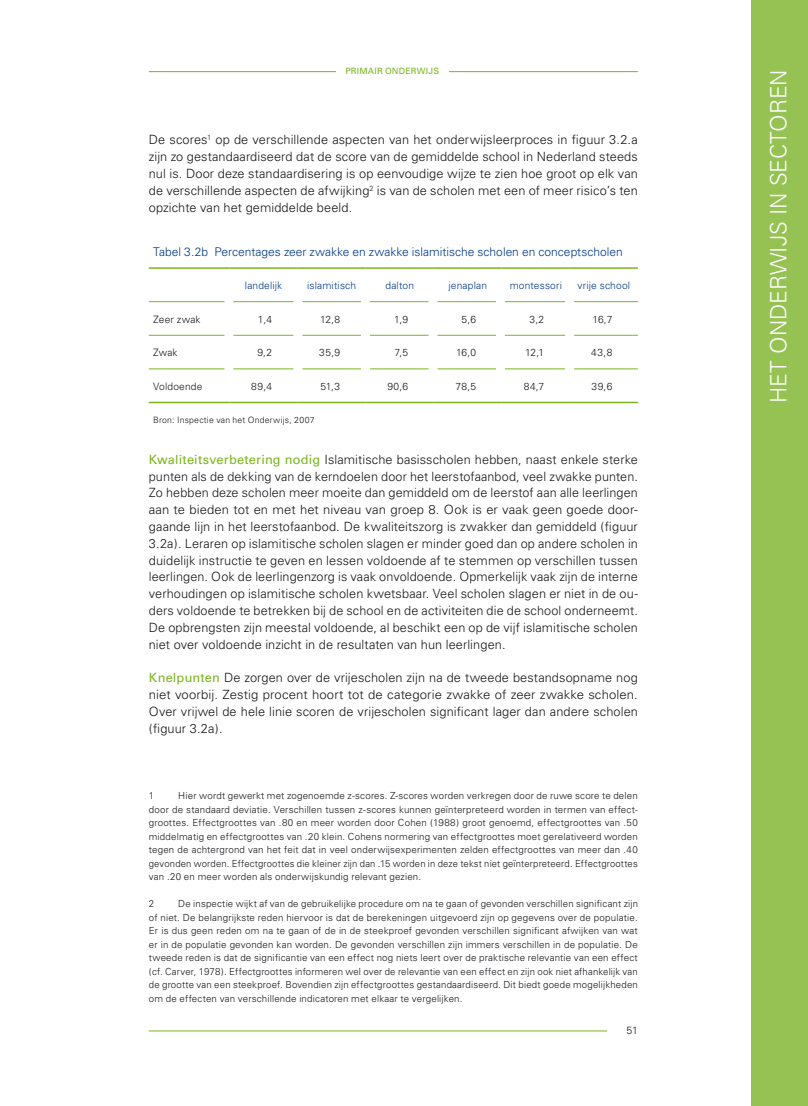
<style>
.page{position:relative;width:808px;height:1106px;background:#fff}
.page>*{position:absolute;margin:0;border:0;box-sizing:border-box;transform-origin:0 0}
.t1{font:300 22.5px "Univers";color:#fff}
.t2{font:300 12.75px/16.8px "Univers";letter-spacing:.005em;color:#1a171c;text-align:justify}
.t3{font:300 12px "Univers";color:#003887}
.t4{font:300 10.5px "Univers";color:#1a171c}
.t5{font:300 10.2px "Univers";letter-spacing:.015em;color:#1a171c}
.t6{font:300 10.2px "Univers";letter-spacing:.015em;color:#003887}
.t7{font:300 9.75px/13.5px "Univers";letter-spacing:.015em;color:#1a171c;text-align:justify}
.t8{font:300 8.7px "Univers";letter-spacing:.02em;color:#1a171c}
.t9{font:8.7px "Univers";letter-spacing:.02em;color:#7ab51d}
.s1{font-family:"Univers LT";font-weight:400;color:#7ab51d}
</style>
<div class="page">
<hr style="left:149px;top:71px;width:489px;height:1px;background:#7ab51d">
<div style="left:337px;top:65px;width:112px;height:19px;background:#fff"></div>
<div style="left:751px;top:0;width:57px;height:1106px;background:#96c254"></div>
<hr style="left:149px;top:1030px;width:458px;height:1px;background:#7ab51d">
<hr style="left:149px;top:267px;width:81px;height:2px;background:#7ab51d">
<hr style="left:230px;top:267px;width:68px;height:2px;background:#7ab51d">
<hr style="left:298px;top:267px;width:68px;height:2px;background:#7ab51d">
<hr style="left:366px;top:267px;width:68px;height:2px;background:#7ab51d">
<hr style="left:434px;top:267px;width:68px;height:2px;background:#7ab51d">
<hr style="left:502px;top:267px;width:68px;height:2px;background:#7ab51d">
<hr style="left:570px;top:267px;width:68px;height:2px;background:#7ab51d">
<hr style="left:149px;top:335px;width:81px;height:1px;background:#7ab51d">
<hr style="left:230px;top:335px;width:68px;height:1px;background:#7ab51d">
<hr style="left:298px;top:335px;width:68px;height:1px;background:#7ab51d">
<hr style="left:366px;top:335px;width:68px;height:1px;background:#7ab51d">
<hr style="left:434px;top:335px;width:68px;height:1px;background:#7ab51d">
<hr style="left:502px;top:335px;width:68px;height:1px;background:#7ab51d">
<hr style="left:570px;top:335px;width:68px;height:1px;background:#7ab51d">
<hr style="left:149px;top:368px;width:81px;height:1px;background:#7ab51d">
<hr style="left:230px;top:368px;width:68px;height:1px;background:#7ab51d">
<hr style="left:298px;top:368px;width:68px;height:1px;background:#7ab51d">
<hr style="left:366px;top:368px;width:68px;height:1px;background:#7ab51d">
<hr style="left:434px;top:368px;width:68px;height:1px;background:#7ab51d">
<hr style="left:502px;top:368px;width:68px;height:1px;background:#7ab51d">
<hr style="left:570px;top:368px;width:68px;height:1px;background:#7ab51d">
<hr style="left:149px;top:402px;width:81px;height:1px;background:#7ab51d">
<hr style="left:230px;top:402px;width:68px;height:1px;background:#7ab51d">
<hr style="left:298px;top:402px;width:68px;height:1px;background:#7ab51d">
<hr style="left:366px;top:402px;width:68px;height:1px;background:#7ab51d">
<hr style="left:434px;top:402px;width:68px;height:1px;background:#7ab51d">
<hr style="left:502px;top:402px;width:68px;height:1px;background:#7ab51d">
<hr style="left:570px;top:402px;width:68px;height:1px;background:#7ab51d">
<hr style="left:149px;top:301px;width:81px;height:1px;background:#7ab51d">
<hr style="left:230px;top:301px;width:68px;height:1px;background:#7ab51d">
<hr style="left:298px;top:301px;width:68px;height:1px;background:#7ab51d">
<hr style="left:366px;top:301px;width:68px;height:1px;background:#7ab51d">
<hr style="left:434px;top:301px;width:68px;height:1px;background:#7ab51d">
<hr style="left:502px;top:301px;width:68px;height:1px;background:#7ab51d">
<hr style="left:570px;top:301px;width:68px;height:1px;background:#7ab51d">
<div style="left:565px;top:280px;width:9px;height:106px;background:#fff"></div>
<div style="left:496px;top:280px;width:9px;height:106px;background:#fff"></div>
<div style="left:428px;top:280px;width:9px;height:106px;background:#fff"></div>
<div style="left:361px;top:280px;width:9px;height:106px;background:#fff"></div>
<div style="left:293px;top:280px;width:9px;height:106px;background:#fff"></div>
<div style="left:224px;top:280px;width:9px;height:106px;background:#fff"></div>
<p class="t9" style="left:345px;top:66px;width:95px">PRIMAIR ONDERWIJS</p>
<p class="t2" style="left:149px;top:131px;width:491px">De scores<sup>1</sup> op de verschillende aspecten van het onderwijsleerproces in figuur 3.2.a zijn zo gestandaardiseerd dat de score van de gemiddelde school in Nederland steeds nul is. Door deze standaardisering is op eenvoudige wijze te zien hoe groot op elk van de verschillende aspecten de afwijking is van de scholen met een of meer risico’s ten opzichte van het gemiddelde beeld.</p>
<p class="t3" style="left:153px;top:244px;width:471px">Tabel 3.2b Percentages zeer zwakke en zwakke islamitische scholen en conceptscholen</p>
<p class="t6" style="left:245px;top:279px;width:39px">landelijk</p>
<p class="t6" style="left:307px;top:279px;width:51px">islamitisch</p>
<p class="t6" style="left:385px;top:279px;width:30px">dalton</p>
<p class="t6" style="left:448px;top:279px;width:40px">jenaplan</p>
<p class="t6" style="left:510px;top:279px;width:54px">montessori</p>
<p class="t6" style="left:577px;top:279px;width:54px">vrije school</p>
<p class="t5" style="left:153px;top:313px;width:49px">Zeer zwak</p>
<p class="t5" style="left:258px;top:313px;width:16px">1,4</p>
<p class="t5" style="left:320px;top:313px;width:22px">12,8</p>
<p class="t5" style="left:394px;top:313px;width:16px">1,9</p>
<p class="t5" style="left:462px;top:313px;width:16px">5,6</p>
<p class="t5" style="left:529px;top:313px;width:16px">3,2</p>
<p class="t5" style="left:592px;top:313px;width:21px">16,7</p>
<p class="t5" style="left:153px;top:346px;width:26px">Zwak</p>
<p class="t5" style="left:257px;top:346px;width:16px">9,2</p>
<p class="t5" style="left:319px;top:346px;width:22px">35,9</p>
<p class="t5" style="left:394px;top:346px;width:15px">7,5</p>
<p class="t5" style="left:456px;top:346px;width:22px">16,0</p>
<p class="t5" style="left:525px;top:346px;width:21px">12,1</p>
<p class="t5" style="left:591px;top:346px;width:23px">43,8</p>
<p class="t5" style="left:153px;top:380px;width:51px">Voldoende</p>
<p class="t5" style="left:251px;top:380px;width:22px">89,4</p>
<p class="t5" style="left:320px;top:380px;width:21px">51,3</p>
<p class="t5" style="left:387px;top:380px;width:22px">90,6</p>
<p class="t5" style="left:455px;top:380px;width:22px">78,5</p>
<p class="t5" style="left:524px;top:380px;width:22px">84,7</p>
<p class="t5" style="left:592px;top:380px;width:22px">39,6</p>
<p class="t8" style="left:153px;top:414px;width:163px">Bron: Inspectie van het Onderwijs, 2007</p>
<p class="t2" style="left:149px;top:451px;width:491px"><span class="s1">Kwaliteitsverbetering nodig</span> Islamitische basisscholen hebben, naast enkele sterke punten als de dekking van de kerndoelen door het leerstofaanbod, veel zwakke punten.<br>Zo hebben deze scholen meer moeite dan gemiddeld om de leerstof aan alle leerlingen aan te bieden tot en met het niveau van groep 8. Ook is er vaak geen goede door&shy;gaande lijn in het leerstofaanbod. De kwaliteitszorg is zwakker dan gemiddeld (figuur 3.2a). Leraren op islamitische scholen slagen er minder goed dan op andere scholen in duidelijk instructie te geven en lessen voldoende af te stemmen op verschillen tussen leerlingen. Ook de leerlingenzorg is vaak onvoldoende. Opmerkelijk vaak zijn de interne verhoudingen op islamitische scholen kwetsbaar. Veel scholen slagen er niet in de ou&shy;ders voldoende te betrekken bij de school en de activiteiten die de school onderneemt.<br>De opbrengsten zijn meestal voldoende, al beschikt een op de vijf islamitische scholen niet over voldoende inzicht in de resultaten van hun leerlingen.</p>
<p class="t2" style="left:149px;top:669px;width:491px"><span class="s1">Knelpunten</span> De zorgen over de vrijescholen zijn na de tweede bestandsopname nog niet voorbij. Zestig procent hoort tot de categorie zwakke of zeer zwakke scholen.<br>Over vrijwel de hele linie scoren de vrijescholen significant lager dan andere scholen (figuur 3.2a).</p>
<p class="t7" style="left:149px;top:789px;width:490px;text-indent:29px">Hier wordt gewerkt met zogenoemde z-scores. Z-scores worden verkregen door de ruwe score te delen door de standaard deviatie. Verschillen tussen z-scores kunnen geïnterpreteerd worden in termen van effect&shy;groottes. Effectgroottes van .80 en meer worden door Cohen (1988) groot genoemd, effectgroottes van .50 middelmatig en effectgroottes van .20 klein. Cohens normering van effectgroottes moet gerelativeerd worden tegen de achtergrond van het feit dat in veel onderwijsexperimenten zelden effectgroottes van meer dan .40 gevonden worden. Effectgroottes die kleiner zijn dan .15 worden in deze tekst niet geïnterpreteerd. Effectgroottes van .20 en meer worden als onderwijskundig relevant gezien.</p>
<p class="t7" style="left:149px;top:897px;width:491px;text-indent:29px">De inspectie wijkt af van de gebruikelijke procedure om na te gaan of gevonden verschillen significant zijn of niet. De belangrijkste reden hiervoor is dat de berekeningen uitgevoerd zijn op gegevens over de populatie.<br>Er is dus geen reden om na te gaan of de in de steekproef gevonden verschillen significant afwijken van wat er in de populatie gevonden kan worden. De gevonden verschillen zijn immers verschillen in de populatie. De tweede reden is dat de significantie van een effect nog niets leert over de praktische relevantie van een effect (cf. Carver, 1978). Effectgroottes informeren wel over de relevantie van een effect en zijn ook niet afhankelijk van de grootte van een steekproef. Bovendien zijn effectgroottes gestandaardiseerd. D it biedt goede mogelijkheden om de effecten van verschillende indicatoren met elkaar te vergelijken.</p>
<p class="t4" style="left:626px;top:1024px;width:13px">51</p>
<h1 class="t1" style="left:765px;top:403px;width:330px;rotate:-90deg">Het on derwijs in sectoren</h1>
</div>
